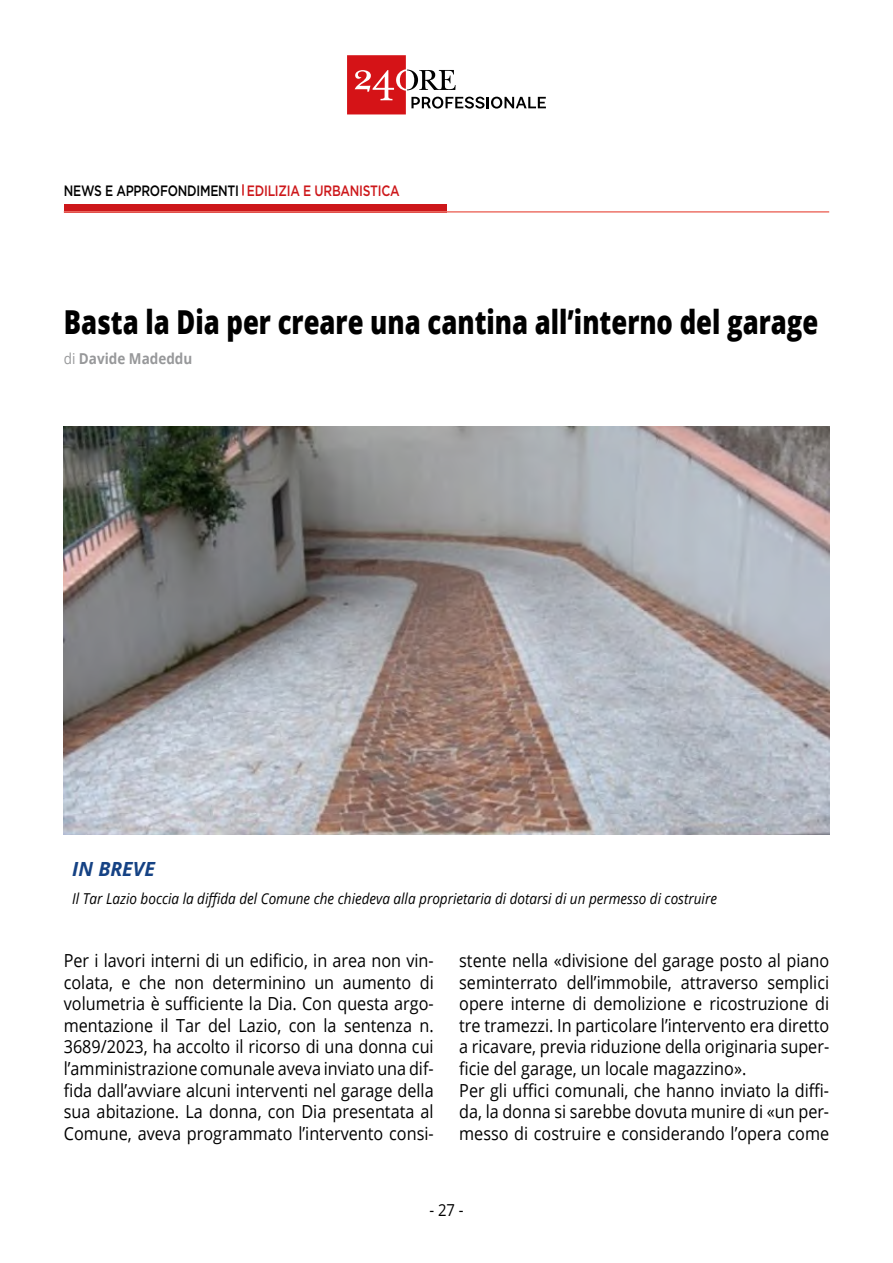
<style>
.page{position:relative;width:893px;height:1263px;background:#fff}
.page>*{position:absolute;margin:0;border:0;box-sizing:border-box;transform-origin:0 0}
.t1{font:800 33px "Open Sans";color:#000;scale:.78 1}
.t2{font:italic 700 19.5px "Open Sans";color:#154284}
.t3{font:18px/21.6px "Open Sans";color:#000;text-align:justify;scale:.9 1}
.t4{font:16.5px "Open Sans";color:#000;scale:.9 1}
.t5{font:italic 15px "Open Sans";color:#000;scale:.9 1}
.t6{font:500 15px "Gotham";letter-spacing:-.02em;color:#000;scale:.81 1}
.t7{font:700 15px "Open Sans";color:#97989a;scale:.9 1}
.s1{color:#cd171a}
.s2{font-weight:400}
</style>
<div class="page">
<div style="left:64px;top:204px;width:382px;height:9px;background:#cd171a"></div>
<hr style="left:64px;top:211px;width:765px;height:2px;background:#ed7369">
<svg style="left:347px;top:55px;width:199px;height:59px"></svg>
<svg style="left:242px;top:184px;width:2px;height:12px"></svg>
<img style="left:64px;top:426px;width:765px;height:408px">
<p class="t6" style="left:64px;top:180px;width:416px">NEWS E APPROFONDIMENTI <span class="s1">EDILIZIA E URBANISTICA</span></p>
<h1 class="t1" style="left:64px;top:296px;width:969px">Basta la Dia per creare una cantina all’interno del garage</h1>
<p class="t7" style="left:64px;top:348px;width:144px"><span class="s2">di</span> Davide Madeddu</p>
<p class="t2" style="left:72px;top:855px;width:84px">IN BREVE</p>
<p class="t5" style="left:72px;top:888px;width:718px">Il Tar Lazio boccia la diffida del Comune che chiedeva alla proprietaria di dotarsi di un permesso di costruire</p>
<p class="t3" style="left:64px;top:949px;width:413px">Per i lavori interni di un edificio, in area non vin&shy;colata, e che non determinino un aumento di volumetria è sufficiente la Dia. Con questa argo&shy;mentazione il Tar del Lazio, con la sentenza n.<br>3689/2023, ha accolto il ricorso di una donna cui l’amministrazione comunale aveva inviato una dif&shy;fida dall’avviare alcuni interventi nel garage della sua abitazione. La donna, con Dia presentata al Comune, aveva programmato l’intervento consi-</p>
<p class="t3" style="left:459px;top:949px;width:413px;text-align:left">stente nella «divisione del garage posto al piano seminterrato dell’immobile, attraverso semplici opere interne di demolizione e ricostruzione di tre tramezzi. In particolare l’intervento era diretto a ricavare, previa riduzione della originaria super&shy;ficie del garage, un locale magazzino».<br>Per gli uffici comunali, che hanno inviato la diffi&shy;da, la donna si sarebbe dovuta munire di «un per&shy;messo di costruire e considerando l’opera come</p>
<p class="t4" style="left:429px;top:1199px;width:40px">- 27 -</p>
</div>
